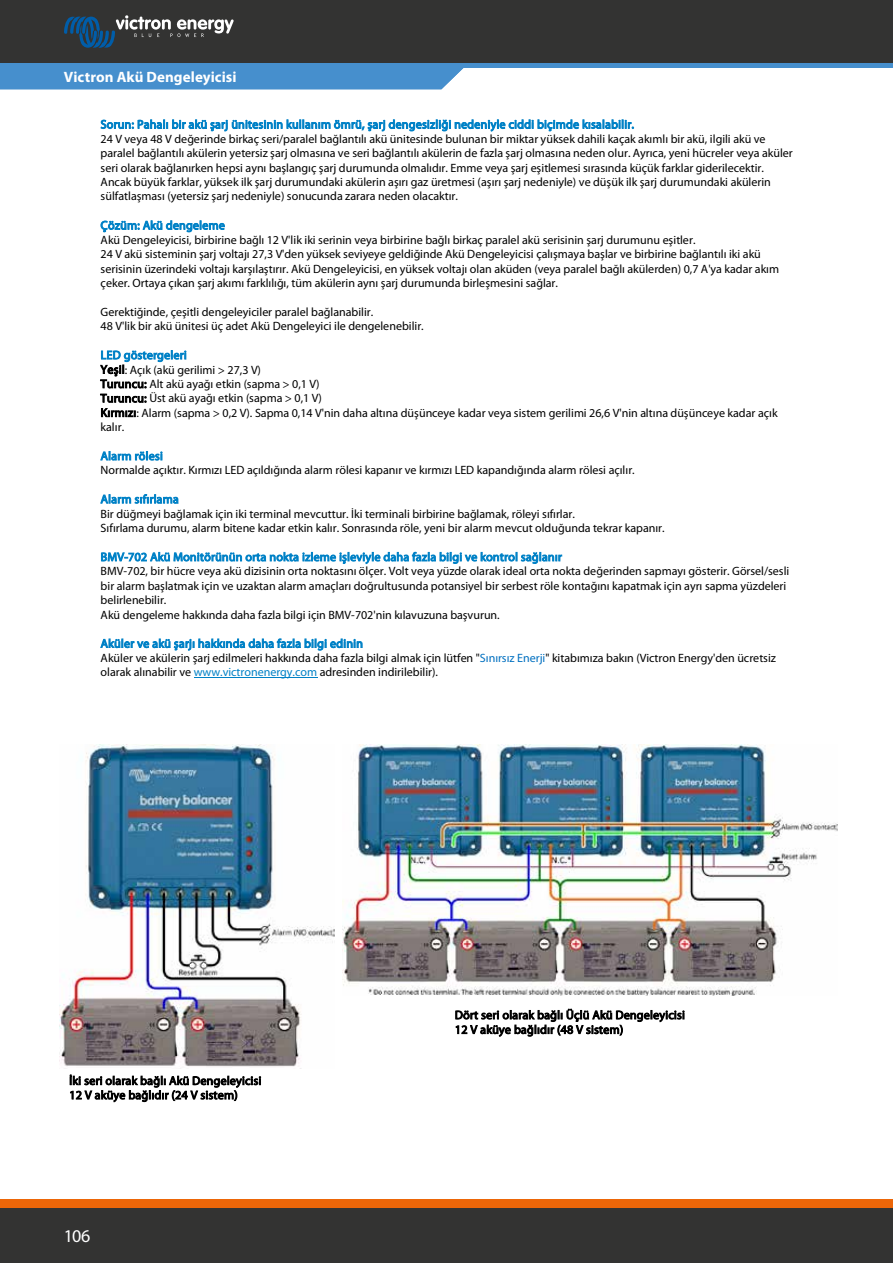
<style>
.page{position:relative;width:893px;height:1263px;background:#fff}
.page>*{position:absolute;margin:0;border:0;box-sizing:border-box;transform-origin:0 0}
.t1{font:18px "Myriad Pro";color:#fff}
.t2{font:700 15px "Myriad Pro";letter-spacing:.005em;color:#fff}
.t3{font:12px/14.4px "Myriad Pro";color:#000}
.t4{font:12px "Myriad Pro";letter-spacing:.02em;color:#0081c6}
.t5{font:12px/14.4px "Myriad Pro";letter-spacing:.02em;color:#000}
.s1{color:#0081c6}
.s2{color:#0070c0}
</style>
<div class="page">
<div style="left:0;top:1208px;width:893px;height:55px;background:#333332"></div>
<div style="left:0;top:1199px;width:893px;height:9px;background:#ec6608"></div>
<div style="left:0;top:0;width:893px;height:64px;background:#333332"></div>
<svg style="left:64px;top:15px;width:170px;height:33px"></svg>
<hr style="left:0;top:64px;width:893px;height:4px;background:#468fcd">
<div style="left:0;top:68px;width:464px;height:21px;background:#468fcd"></div>
<hr style="left:194px;top:677px;width:123px;height:1px;background:#0081c6">
<img style="left:60px;top:745px;width:274px;height:322px">
<img style="left:342px;top:745px;width:495px;height:250px">
<p class="t2" style="left:64px;top:67px;width:174px">Victron Akü Dengeleyicisi</p>
<p class="t4" style="left:101px;top:117px;width:535px">Sorun: Pahalı bir akü şarj ünitesinin kullanım ömrü, şarj dengesizliği nedeniyle ciddi biçimde kısalabilir.</p>
<p class="t3" style="left:101px;top:131px;width:694px">24 V veya 48 V değerinde birkaç seri/paralel bağlantılı akü ünitesinde bulunan bir miktar yüksek dahili kaçak akımlı bir akü, ilgili akü ve paralel bağlantılı akülerin yetersiz şarj olmasına ve seri bağlantılı akülerin de fazla şarj olmasına neden olur. Ayrıca, yeni hücreler veya aküler seri olarak bağlanırken hepsi aynı başlangıç şarj durumunda olmalıdır. Emme veya şarj eşitlemesi sırasında küçük farklar giderilecektir.<br>Ancak büyük farklar, yüksek ilk şarj durumundaki akülerin aşırı gaz üretmesi (aşırı şarj nedeniyle) ve düşük ilk şarj durumundaki akülerin sülfatlaşması (yetersiz şarj nedeniyle) sonucunda zarara neden olacaktır.</p>
<p class="t4" style="left:101px;top:218px;width:126px">Çözüm: Akü dengeleme</p>
<p class="t3" style="left:101px;top:232px;width:680px">Akü Dengeleyicisi, birbirine bağlı 12 V'lik iki serinin veya birbirine bağlı birkaç paralel akü serisinin şarj durumunu eşitler.<br>24 V akü sisteminin şarj voltajı 27,3 V'den yüksek seviyeye geldiğinde Akü Dengeleyicisi çalışmaya başlar ve birbirine bağlantılı iki akü serisinin üzerindeki voltajı karşılaştırır. Akü Dengeleyicisi, en yüksek voltajı olan aküden (veya paralel bağlı akülerden) 0,7 A'ya kadar akım çeker. Ortaya çıkan şarj akımı farklılığı, tüm akülerin aynı şarj durumunda birleşmesini sağlar.</p>
<p class="t3" style="left:101px;top:304px;width:325px">Gerektiğinde, çeşitli dengeleyiciler paralel bağlanabilir.<br>48 V'lik bir akü ünitesi üç adet Akü Dengeleyici ile dengelenebilir.</p>
<p class="t4" style="left:101px;top:348px;width:88px">LED göstergeleri</p>
<p class="t3" style="left:101px;top:362px;width:679px">Yeşil: Açık (akü gerilimi &gt; 27,3 V)<br>Turuncu: Alt akü ayağı etkin (sapma &gt; 0,1 V)<br>Turuncu: Üst akü ayağı etkin (sapma &gt; 0,1 V)<br>Kırmızı: Alarm (sapma &gt; 0,2 V). Sapma 0,14 V'nin daha altına düşünceye kadar veya sistem gerilimi 26,6 V'nin altına düşünceye kadar açık kalır.</p>
<p class="t4" style="left:101px;top:449px;width:64px">Alarm rölesi</p>
<p class="t3" style="left:101px;top:463px;width:536px">Normalde açıktır. Kırmızı LED açıldığında alarm rölesi kapanır ve kırmızı LED kapandığında alarm rölesi açılır.</p>
<p class="t4" style="left:101px;top:492px;width:80px">Alarm sıfırlama</p>
<p class="t3" style="left:101px;top:506px;width:566px">Bir düğmeyi bağlamak için iki terminal mevcuttur. İki terminali birbirine bağlamak, röleyi sıfırlar.<br>Sıfırlama durumu, alarm bitene kadar etkin kalır. Sonrasında röle, yeni bir alarm mevcut olduğunda tekrar kapanır.</p>
<p class="t4" style="left:101px;top:549px;width:463px">BMV-702 Akü Monitörünün orta nokta izleme işleviyle daha fazla bilgi ve kontrol sağlanır</p>
<p class="t3" style="left:101px;top:564px;width:690px">BMV-702, bir hücre veya akü dizisinin orta noktasını ölçer. Volt veya yüzde olarak ideal orta nokta değerinden sapmayı gösterir. Görsel/sesli bir alarm başlatmak için ve uzaktan alarm amaçları doğrultusunda potansiyel bir serbest röle kontağını kapatmak için ayrı sapma yüzdeleri belirlenebilir.<br>Akü dengeleme hakkında daha fazla bilgi için BMV-702'nin kılavuzuna başvurun.</p>
<p class="t3" style="left:101px;top:636px;width:677px"><span class="s1">Aküler ve akü şarjı hakkında daha fazla bilgi edinin<br></span>Aküler ve akülerin şarj edilmeleri hakkında daha fazla bilgi almak için lütfen "<span class="s2">Sınırsız Enerji</span>" kitabımıza bakın (Victron Energy'den ücretsiz olarak alınabilir ve <span class="s1">www.victronenergy.com</span> adresinden indirilebilir).</p>
<p class="t5" style="left:69px;top:1073px;width:194px">İki seri olarak bağlı Akü Dengeleyicisi<br>12 V aküye bağlıdır (24 V sistem)</p>
<h1 class="t1" style="left:64px;top:1224px;width:28px">106</h1>
<p class="t5" style="left:455px;top:1007px;width:232px">Dört seri olarak bağlı Üçlü Akü Dengeleyicisi<br>12 V aküye bağlıdır (48 V sistem)</p>
</div>
